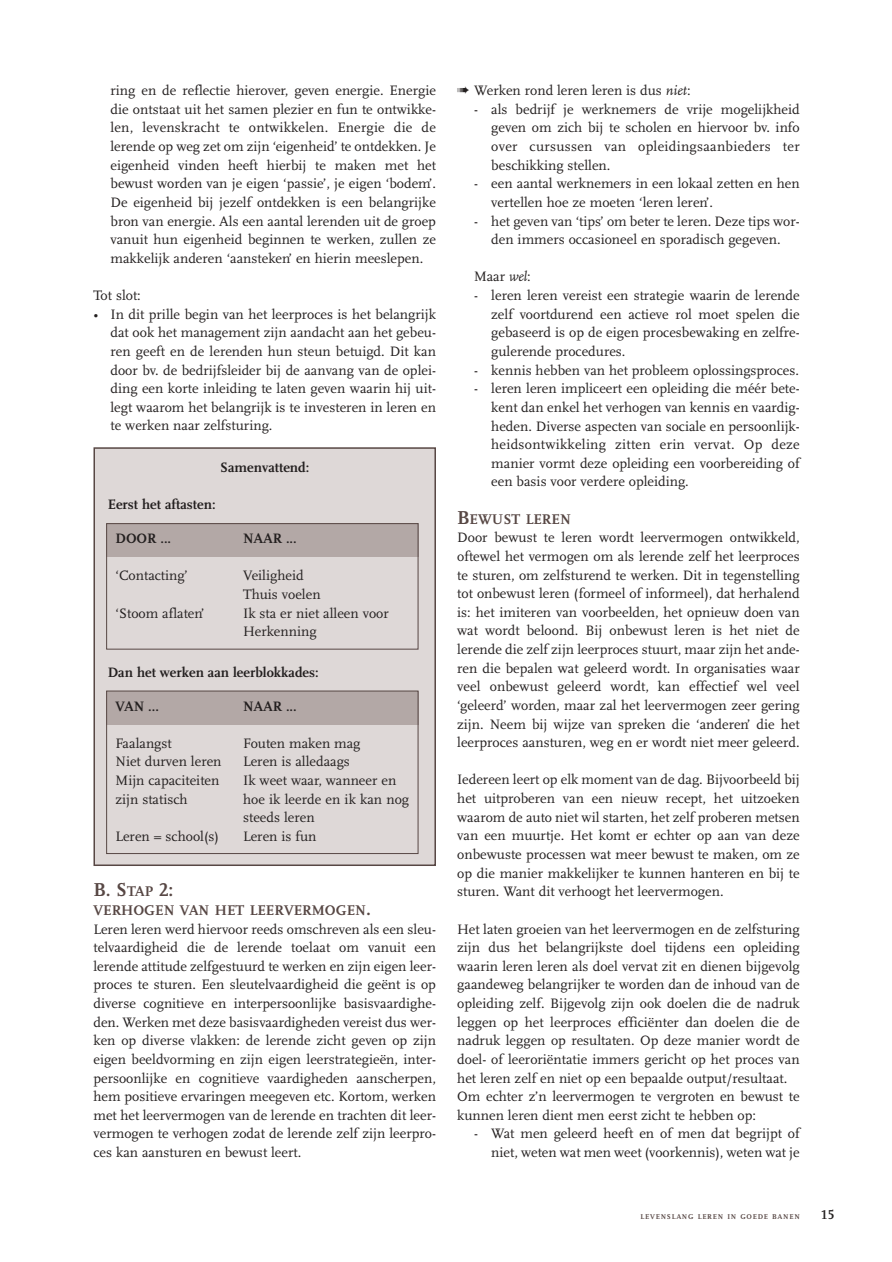
<style>
.page{position:relative;width:892px;height:1262px;background:#fff}
.page>*{position:absolute;margin:0;border:0;box-sizing:border-box;transform-origin:0 0}
.t1{font:700 19.5px "Scala LF";color:#574744}
.t2{font:700 14.7px "Scala LF";color:#574744}
.t3{font:14.25px/18.6px "Scala LF";color:#231f1f;text-align:justify}
.t4{font:700 14.25px "Scala LF";color:#231f1f}
.t5{font:700 13.5px "Scala LF";color:#231f1f}
.t6{font:700 7.35px "Scala LF";letter-spacing:.1em;color:#574744}
.s1{font-size:14.7px}
.s2{font-size:19.5px}
.s3{font-style:italic}
</style>
<div class="page">
<svg style="left:93px;top:447px;width:343px;height:419px;background:#d4cdcc"></svg>
<p class="t3" style="left:110px;top:82px;width:327px">ring en de reflectie hierover, geven energie. Energie die ontstaat uit het samen plezier en fun te ontwikke&shy;len, levenskracht te ontwikkelen. Energie die de lerende op weg zet om zijn ‘eigenheid’ te ontdekken. Je eigenheid vinden heeft hierbij te maken met het bewust worden van je eigen ‘passie’, je eigen ‘bodem’.<br>De eigenheid bij jezelf ontdekken is een belangrijke bron van energie. Als een aantal lerenden uit de groep vanuit hun eigenheid beginnen te werken, zullen ze makkelijk anderen ‘aansteken’ en hierin meeslepen.</p>
<p class="t3" style="left:93px;top:287px;width:49px">Tot slot:</p>
<p class="t3" style="left:110px;top:306px;width:327px;text-indent:-17px">• In dit prille begin van het leerproces is het belangrijk dat ook het management zijn aandacht aan het gebeu&shy;ren geeft en de lerenden hun steun betuigd. Dit kan door bv. de bedrijfsleider bij de aanvang van de oplei&shy;ding een korte inleiding te laten geven waarin hij uit&shy;legt waarom het belangrijk is te investeren in leren en te werken naar zelfsturing.</p>
<p class="t4" style="left:220px;top:462px;width:91px">Samenvattend:</p>
<p class="t4" style="left:108px;top:499px;width:109px">Eerst het aftasten:</p>
<p class="t4" style="left:115px;top:533px;width:57px">DOOR ...</p>
<p class="t4" style="left:243px;top:533px;width:55px">NAAR ...</p>
<p class="t3" style="left:115px;top:568px;width:74px">‘Contacting’</p>
<p class="t3" style="left:243px;top:568px;width:79px">Veiligheid<br>Thuis voelen</p>
<p class="t3" style="left:115px;top:605px;width:90px">‘Stoom aflaten’</p>
<p class="t3" style="left:243px;top:605px;width:147px">Ik sta er niet alleen voor<br>Herkenning</p>
<p class="t4" style="left:108px;top:667px;width:212px">Dan het werken aan leerblokkades:</p>
<p class="t4" style="left:115px;top:700px;width:45px">VAN ...</p>
<p class="t4" style="left:243px;top:700px;width:55px">NAAR ...</p>
<p class="t3" style="left:115px;top:735px;width:58px">Faalangst</p>
<p class="t3" style="left:243px;top:735px;width:119px">Fouten maken mag</p>
<p class="t3" style="left:115px;top:754px;width:108px">Niet durven leren</p>
<p class="t3" style="left:243px;top:754px;width:108px">Leren is alledaags</p>
<p class="t3" style="left:115px;top:772px;width:105px">Mijn capaciteiten</p>
<p class="t3" style="left:243px;top:772px;width:155px">Ik weet waar, wanneer en</p>
<p class="t3" style="left:115px;top:791px;width:74px">zijn statisch</p>
<p class="t3" style="left:243px;top:791px;width:167px">hoe ik leerde en ik kan nog steeds leren</p>
<p class="t3" style="left:115px;top:828px;width:105px">Leren = school(s)</p>
<p class="t3" style="left:243px;top:828px;width:75px">Leren is fun</p>
<h1 class="t1" style="left:93px;top:882px;width:81px">B. S<span class="s1">TAP</span> 2:</h1>
<p class="t2" style="left:93px;top:904px;width:279px">VERHOGEN VAN HET LEERVERMOGEN<span class="s2">.</span></p>
<p class="t3" style="left:93px;top:921px;width:344px">Leren leren werd hiervoor reeds omschreven als een sleu&shy;telvaardigheid die de lerende toelaat om vanuit een lerende attitude zelfgestuurd te werken en zijn eigen leer&shy;proces te sturen. Een sleutelvaardigheid die geënt is op diverse cognitieve en interpersoonlijke basisvaardighe&shy;den. Werken met deze basisvaardigheden vereist dus wer&shy;ken op diverse vlakken: de lerende zicht geven op zijn eigen beeldvorming en zijn eigen leerstrategieën, inter&shy;persoonlijke en cognitieve vaardigheden aanscherpen, hem positieve ervaringen meegeven etc. Kortom, werken met het leervermogen van de lerende en trachten dit leer&shy;vermogen te verhogen zodat de lerende zelf zijn leerpro&shy;ces kan aansturen en bewust leert.</p>
<p class="t3" style="left:457px;top:82px;width:235px">➠ Werken rond leren leren is dus <span class="s3">niet</span>:</p>
<p class="t3" style="left:491px;top:101px;width:310px;text-indent:-17px">- als bedrijf je werknemers de vrije mogelijkheid geven om zich bij te scholen en hiervoor bv. info over cursussen van opleidingsaanbieders ter beschikking stellen.</p>
<p class="t3" style="left:491px;top:176px;width:310px;text-indent:-17px">- een aantal werknemers in een lokaal zetten en hen vertellen hoe ze moeten ‘leren leren’.</p>
<p class="t3" style="left:474px;top:213px;width:327px;text-align:center">- het geven van ‘tips’ om beter te leren. Deze tips wor&shy;den immers occasioneel en sporadisch gegeven.</p>
<p class="t3" style="left:474px;top:269px;width:58px">Maar <span class="s3">wel</span>:</p>
<p class="t3" style="left:491px;top:287px;width:310px;text-indent:-17px">- leren leren vereist een strategie waarin de lerende zelf voortdurend een actieve rol moet spelen die gebaseerd is op de eigen procesbewaking en zelfre&shy;gulerende procedures.</p>
<p class="t3" style="left:474px;top:362px;width:326px">- kennis hebben van het probleem oplossingsproces.</p>
<p class="t3" style="left:491px;top:381px;width:310px;text-indent:-17px">- leren leren impliceert een opleiding die méér bete&shy;kent dan enkel het verhogen van kennis en vaardig&shy;heden. Diverse aspecten van sociale en persoonlijk&shy;heidsontwikkeling zitten erin vervat. Op deze manier vormt deze opleiding een voorbereiding of een basis voor verdere opleiding.</p>
<p class="t2" style="left:457px;top:513px;width:115px"><span class="s2">B</span>EWUST LEREN</p>
<p class="t3" style="left:457px;top:530px;width:344px">Door bewust te leren wordt leervermogen ontwikkeld, oftewel het vermogen om als lerende zelf het leerproces te sturen, om zelfsturend te werken. Dit in tegenstelling tot onbewust leren (formeel of informeel), dat herhalend is: het imiteren van voorbeelden, het opnieuw doen van wat wordt beloond. Bij onbewust leren is het niet de lerende die zelf zijn leerproces stuurt, maar zijn het ande&shy;ren die bepalen wat geleerd wordt. In organisaties waar veel onbewust geleerd wordt, kan effectief wel veel ‘geleerd’ worden, maar zal het leervermogen zeer gering zijn. Neem bij wijze van spreken die ‘anderen’ die het leerproces aansturen, weg en er wordt niet meer geleerd.</p>
<p class="t3" style="left:457px;top:772px;width:344px">Iedereen leert op elk moment van de dag. Bijvoorbeeld bij het uitproberen van een nieuw recept, het uitzoeken waarom de auto niet wil starten, het zelf proberen metsen van een muurtje. Het komt er echter op aan van deze onbewuste processen wat meer bewust te maken, om ze op die manier makkelijker te kunnen hanteren en bij te sturen. Want dit verhoogt het leervermogen.</p>
<p class="t3" style="left:457px;top:921px;width:344px;text-align:left">Het laten groeien van het leervermogen en de zelfsturing zijn dus het belangrijkste doel tijdens een opleiding waarin leren leren als doel vervat zit en dienen bijgevolg gaandeweg belangrijker te worden dan de inhoud van de opleiding zelf. Bijgevolg zijn ook doelen die de nadruk leggen op het leerproces efficiënter dan doelen die de nadruk leggen op resultaten. Op deze manier wordt de doel- of leeroriëntatie immers gericht op het proces van het leren zelf en niet op een bepaalde output/resultaat.<br>Om echter z’n leervermogen te vergroten en bewust te kunnen leren dient men eerst zicht te hebben op:</p>
<p class="t3" style="left:474px;top:1126px;width:327px;text-align:right">- Wat men geleerd heeft en of men dat begrijpt of niet, weten wat men weet (voorkennis), weten wat je</p>
<p class="t6" style="left:640px;top:1214px;width:161px">LEVENSLANG LEREN IN GOEDE BANEN</p>
<p class="t5" style="left:821px;top:1210px;width:15px">15</p>
</div>
